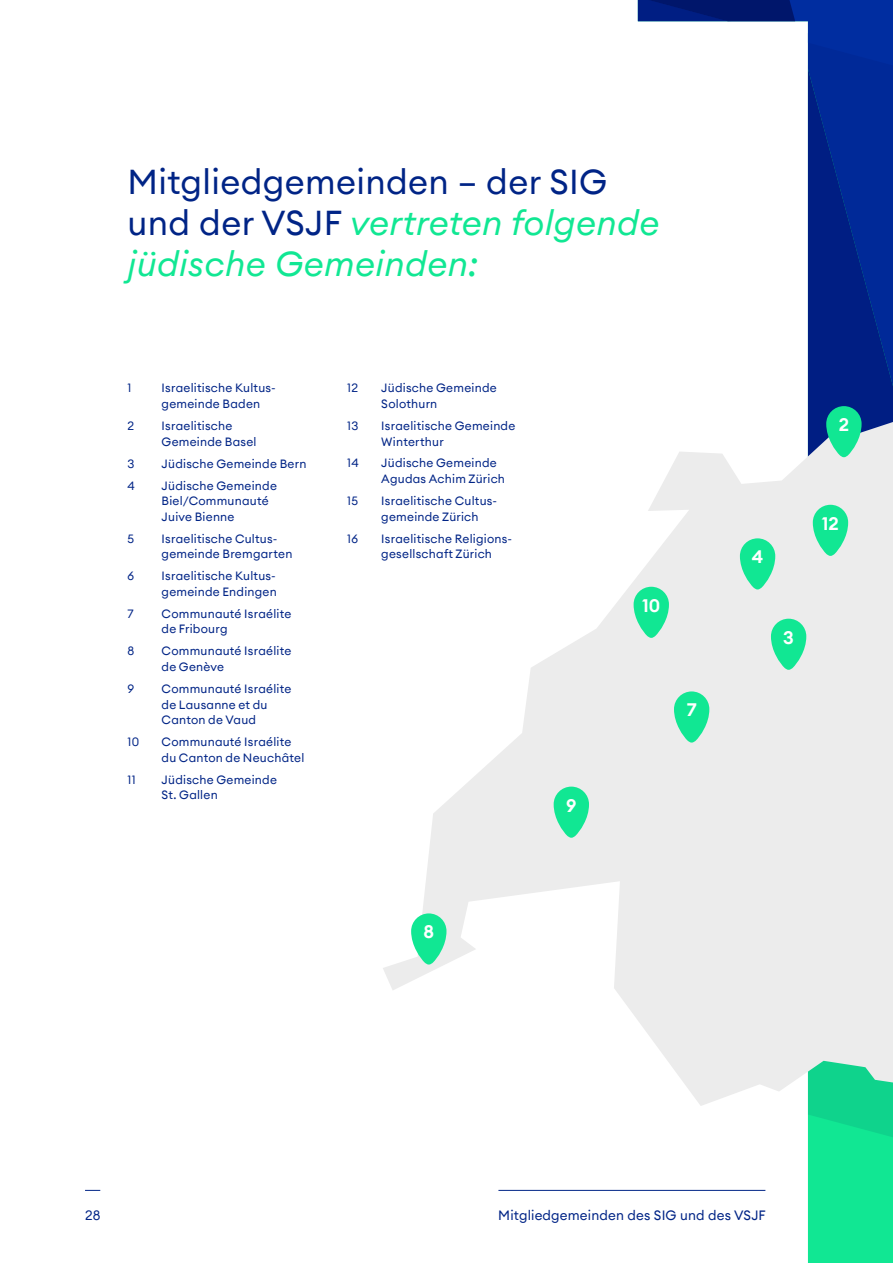
<style>
.page{position:relative;width:893px;height:1263px;background:#fff}
.page>*{position:absolute;margin:0;border:0;box-sizing:border-box;transform-origin:0 0}
.t1{font:italic 34.5px/41.4px "Euclid Circular A";letter-spacing:.01em;color:#11e793}
.t2{font:600 18.15px "Euclid Circular A";color:#fff}
.t3{font:13.5px "Euclid Circular A";letter-spacing:.01em;color:#002486}
.t4{font:12px/15.6px "Euclid Circular A";letter-spacing:.02em;color:#002486}
.s1{font-style:normal;color:#002486}
</style>
<div class="page">
<div style="left:807px;top:1195px;width:86px;height:68px;background:#11e793"></div>
<svg style="left:638px;top:0;width:255px;height:1195px"></svg>
<hr style="left:498px;top:1190px;width:267px;height:1px;background:#002486">
<svg style="left:85px;top:1190px;width:15px;height:1px"></svg>
<svg style="left:383px;top:422px;width:510px;height:684px;fill:#ececec"></svg>
<svg style="left:634px;top:587px;width:35px;height:51px;background:#48e8a9"></svg>
<svg style="left:771px;top:619px;width:35px;height:51px;background:#48e8a9"></svg>
<svg style="left:740px;top:538px;width:35px;height:51px;background:#48e8a9"></svg>
<svg style="left:813px;top:505px;width:35px;height:51px;background:#48e8a9"></svg>
<svg style="left:826px;top:406px;width:36px;height:51px;background:#36d4a1"></svg>
<svg style="left:674px;top:691px;width:35px;height:51px;background:#49e8a9"></svg>
<svg style="left:554px;top:787px;width:35px;height:51px;background:#49e8a9"></svg>
<svg style="left:411px;top:913px;width:35px;height:51px;background:#4ae9ab"></svg>
<h1 class="t1" style="left:128px;top:160px;width:533px"><span class="s1">Mitgliedgemeinden – der SIG und der VSJF</span> vertreten folgende jüdische Gemeinden:</h1>
<p class="t4" style="left:128px;top:380px;width:5px">1</p>
<p class="t4" style="left:162px;top:380px;width:116px">Israelitische Kultus&shy;gemeinde Baden</p>
<p class="t4" style="left:128px;top:418px;width:8px">2</p>
<p class="t4" style="left:162px;top:418px;width:97px">Israelitische<br>Gemeinde Basel</p>
<p class="t4" style="left:128px;top:455px;width:8px">3</p>
<p class="t4" style="left:162px;top:455px;width:146px">Jüdische Gemeinde Bern</p>
<p class="t4" style="left:128px;top:477px;width:9px">4</p>
<p class="t4" style="left:162px;top:477px;width:117px">Jüdische Gemeinde<br>Biel/Communauté<br>Juive Bienne</p>
<p class="t4" style="left:128px;top:530px;width:8px">5</p>
<p class="t4" style="left:162px;top:530px;width:132px">Israelitische Cultus&shy;gemeinde Bremgarten</p>
<p class="t4" style="left:128px;top:568px;width:8px">6</p>
<p class="t4" style="left:162px;top:568px;width:117px">Israelitische Kultus&shy;gemeinde Endingen</p>
<p class="t4" style="left:128px;top:606px;width:8px">7</p>
<p class="t4" style="left:162px;top:606px;width:131px">Communauté Israélite de Fribourg</p>
<p class="t4" style="left:128px;top:643px;width:8px">8</p>
<p class="t4" style="left:162px;top:643px;width:131px">Communauté Israélite de Genève</p>
<p class="t4" style="left:128px;top:681px;width:8px">9</p>
<p class="t4" style="left:162px;top:681px;width:131px">Communauté Israélite de Lausanne et du<br>Canton de Vaud</p>
<p class="t4" style="left:128px;top:734px;width:13px">10</p>
<p class="t4" style="left:162px;top:734px;width:144px">Communauté Israélite du Canton de Neuchâtel</p>
<p class="t4" style="left:128px;top:771px;width:10px">11</p>
<p class="t4" style="left:162px;top:771px;width:117px">Jüdische Gemeinde<br>St. Gallen</p>
<p class="t4" style="left:347px;top:380px;width:12px">12</p>
<p class="t4" style="left:381px;top:380px;width:117px">Jüdische Gemeinde<br>Solothurn</p>
<p class="t4" style="left:347px;top:418px;width:13px">13</p>
<p class="t4" style="left:381px;top:418px;width:136px">Israelitische Gemeinde<br>Winterthur</p>
<p class="t4" style="left:347px;top:455px;width:13px">14</p>
<p class="t4" style="left:381px;top:455px;width:125px">Jüdische Gemeinde<br>Agudas Achim Zürich</p>
<p class="t4" style="left:347px;top:493px;width:12px">15</p>
<p class="t4" style="left:381px;top:493px;width:117px">Israelitische Cultus&shy;gemeinde Zürich</p>
<p class="t4" style="left:347px;top:530px;width:12px">16</p>
<p class="t4" style="left:381px;top:530px;width:132px">Israelitische Religions&shy;gesellschaft Zürich</p>
<h2 class="t2" style="left:566px;top:793px;width:12px">9</h2>
<h2 class="t2" style="left:642px;top:593px;width:20px">10</h2>
<h2 class="t2" style="left:687px;top:698px;width:11px">7</h2>
<h2 class="t2" style="left:423px;top:920px;width:12px">8</h2>
<h2 class="t2" style="left:839px;top:413px;width:12px">2</h2>
<h2 class="t2" style="left:752px;top:545px;width:13px">4</h2>
<h2 class="t2" style="left:783px;top:625px;width:12px">3</h2>
<h2 class="t2" style="left:822px;top:511px;width:19px">12</h2>
<p class="t3" style="left:85px;top:1207px;width:17px">28</p>
<p class="t3" style="left:498px;top:1207px;width:269px">Mitgliedgemeinden des SIG und des VSJF</p>
</div>
